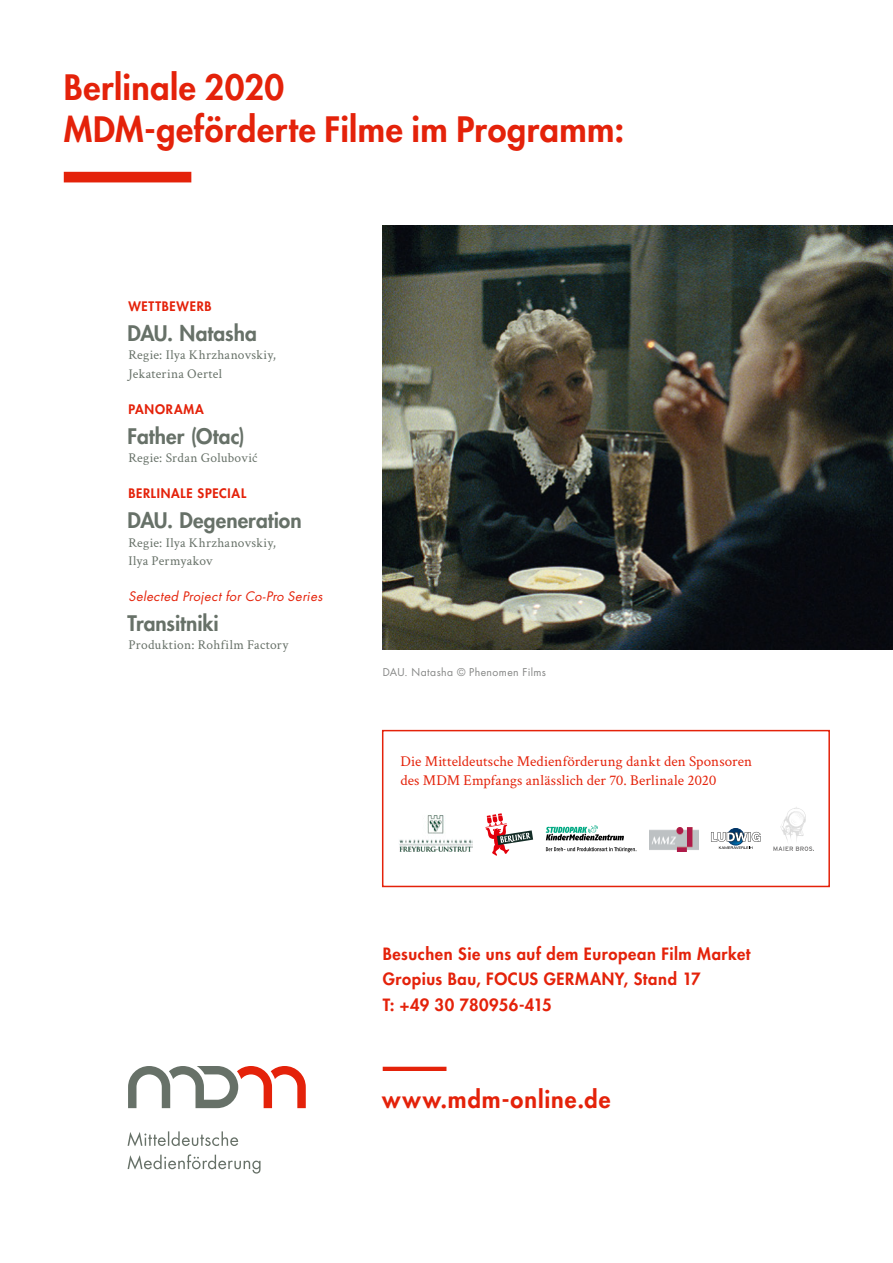
<style>
.page{position:relative;width:893px;height:1263px;background:#fff}
.page>*{position:absolute;margin:0;border:0;box-sizing:border-box;transform-origin:0 0}
.t1{font:800 34.05px/42.6px "Futura Std";letter-spacing:.015em;color:#e4220a}
.t2{font:800 23.4px "Futura Std";letter-spacing:.045em;color:#e4220a}
.t3{font:800 20.85px "Futura Std";letter-spacing:.005em;color:#677168}
.t4{font:800 16.5px/25.7px "Futura Std";letter-spacing:.035em;color:#e4220a}
.t5{font:15px/19.5px "Crimson Text";letter-spacing:.005em;color:#e4220a}
.t6{font:13.35px/18.3px "Crimson Text";letter-spacing:.025em;color:#677168}
.t7{font:800 12.75px "Futura Std";letter-spacing:.055em;color:#e4220a}
.t8{font:italic 12.75px "Futura Std";letter-spacing:.035em;color:#e4220a}
.t9{font:10.5px "Futura Std";letter-spacing:.04em;color:#868786}
</style>
<div class="page">
<div style="left:64px;top:172px;width:127px;height:10px;background:#e4220a"></div>
<hr style="left:383px;top:1067px;width:63px;height:4px;background:#e4220a">
<svg style="left:128px;top:1066px;width:178px;height:42px"></svg>
<svg style="left:128px;top:1131px;width:132px;height:42px"></svg>
<img style="left:383px;top:226px;width:510px;height:423px">
<div style="left:382px;top:730px;width:448px;height:157px;border:2px solid #e4220a"></div>
<img style="left:399px;top:815px;width:73px;height:36px">
<svg style="left:546px;top:847px;width:90px;height:5px"></svg>
<svg style="left:546px;top:825px;width:78px;height:15px"></svg>
<img style="left:727px;top:828px;width:17px;height:17px;border-radius:8px">
<div style="left:727px;top:828px;width:17px;height:17px;border:1px solid #003568;border-radius:50%"></div>
<svg style="left:711px;top:832px;width:50px;height:17px"></svg>
<svg style="left:773px;top:807px;width:41px;height:44px"></svg>
<svg style="left:485px;top:813px;width:48px;height:43px"></svg>
<img style="left:649px;top:827px;width:49px;height:24px">
<h1 class="t1" style="left:64px;top:66px;width:562px">Berlinale 2020<br>MDM-geförderte Filme im Programm:</h1>
<p class="t7" style="left:128px;top:298px;width:85px">WETTBEWERB</p>
<h3 class="t3" style="left:128px;top:320px;width:131px">DAU. Natasha</h3>
<p class="t6" style="left:128px;top:345px;width:149px">Regie: Ilya Khrzhanovskiy,<br>Jekaterina Oertel</p>
<p class="t7" style="left:128px;top:401px;width:77px">PANORAMA</p>
<h3 class="t3" style="left:128px;top:423px;width:119px">Father (Otac)</h3>
<p class="t6" style="left:128px;top:448px;width:131px">Regie: Srdan Golubović</p>
<p class="t7" style="left:128px;top:485px;width:119px">BERLINALE SPECIAL</p>
<h3 class="t3" style="left:128px;top:507px;width:176px">DAU. Degeneration</h3>
<p class="t6" style="left:128px;top:533px;width:149px">Regie: Ilya Khrzhanovskiy,<br>Ilya Permyakov</p>
<p class="t8" style="left:128px;top:588px;width:196px">Selected Project for Co-Pro Series</p>
<h3 class="t3" style="left:128px;top:610px;width:93px">Transitniki</h3>
<p class="t6" style="left:128px;top:635px;width:162px">Produktion: Rohfilm Factory</p>
<p class="t9" style="left:383px;top:665px;width:165px">DAU. Natasha © Phenomen Films</p>
<p class="t5" style="left:400px;top:751px;width:353px">Die Mitteldeutsche Medienförderung dankt den Sponsoren des MDM Empfangs anlässlich der 70. Berlinale 2020</p>
<p class="t4" style="left:383px;top:940px;width:369px">Besuchen Sie uns auf dem European Film Market<br>Gropius Bau, FOCUS GERMANY, Stand 17<br>T: +49 30 780956-415</p>
<h2 class="t2" style="left:382px;top:1084px;width:230px">www.mdm-online.de</h2>
</div>
